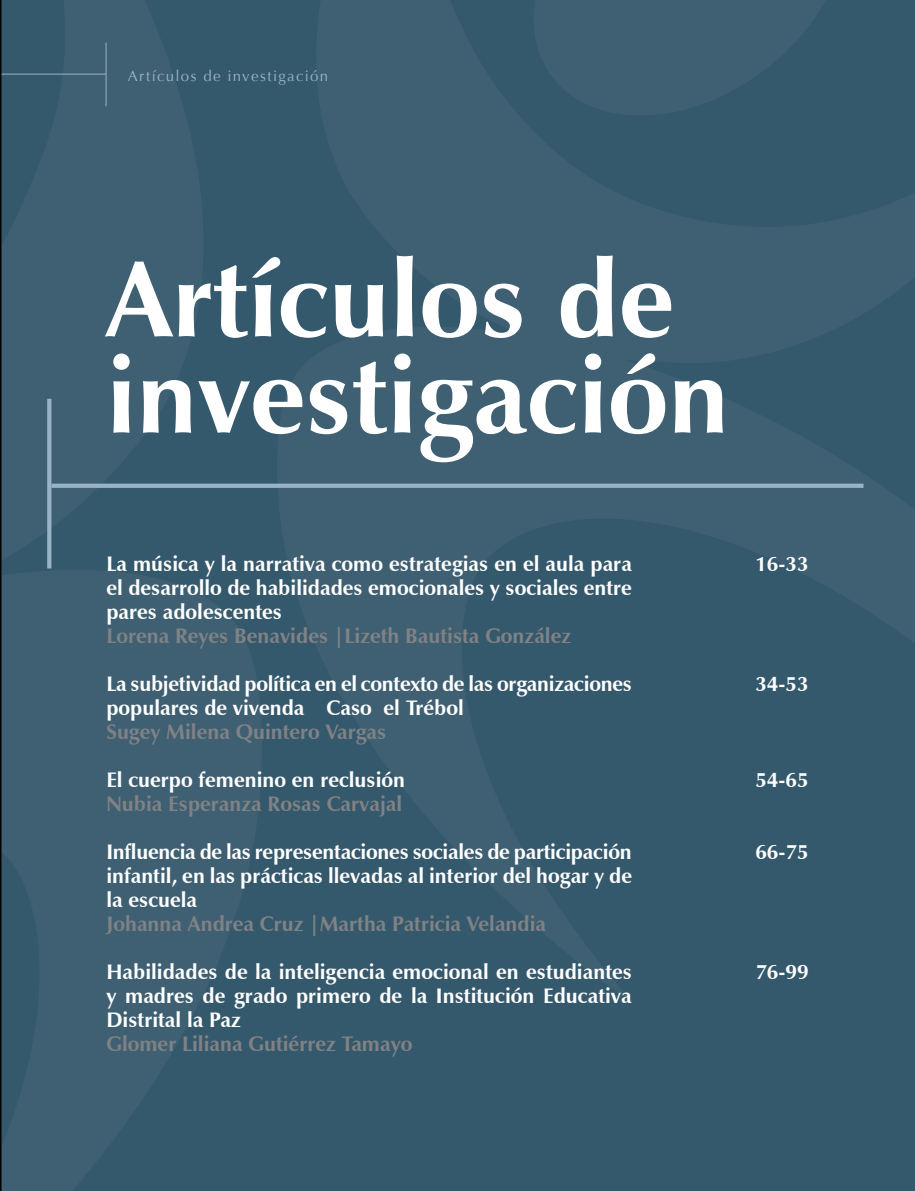
<style>
.page{position:relative;width:915px;height:1191px;background:#fff}
.page>*{position:absolute;margin:0;border:0;box-sizing:border-box;transform-origin:0 0}
.t1{font:700 108px/96.3px "Zapf Humanist 601 BT";color:#fff}
.t2{font:700 21px/24px "Zapf Humanist 601 BT";color:#fff;text-align:justify}
.t3{font:700 21px "Zapf Humanist 601 BT";color:#808285}
.t4{font:15px "Optima";letter-spacing:.085em;color:#98b3c6}
</style>
<div class="page">
<div style="left:0;top:0;width:914px;height:1191px;background:#35596c"></div>
<div style="left:51px;top:483px;width:812px;height:5px;background:#98b3c6"></div>
<svg style="left:47px;top:399px;width:4px;height:169px"></svg>
<hr style="left:0;top:74px;width:106px;height:1px;background:#98b3c6">
<hr style="left:106px;top:43px;width:1px;height:63px;background:#98b3c6">
<hr style="left:0;top:0;width:2px;height:1191px;background:#000">
<p class="t4" style="left:128px;top:67px;width:202px">Artículos de investigación</p>
<h1 class="t1" style="left:106px;top:251px;width:624px">Artículos de investigación</h1>
<p class="t2" style="left:106px;top:552px;width:527px">La música y la narrativa como estrategias en el aula para el desarrollo de habilidades emocionales y sociales entre pares adolescentes</p>
<p class="t3" style="left:106px;top:623px;width:466px">Lorena Reyes Benavides |Lizeth Bautista González</p>
<p class="t2" style="left:106px;top:672px;width:527px">La subjetividad política en el contexto de las organizaciones populares de vivenda Caso el Trébol</p>
<p class="t3" style="left:106px;top:719px;width:281px">Sugey Milena Quintero Vargas</p>
<p class="t2" style="left:106px;top:768px;width:300px">El cuerpo femenino en reclusión</p>
<p class="t3" style="left:106px;top:791px;width:297px">Nubia Esperanza Rosas Carvajal</p>
<p class="t2" style="left:106px;top:840px;width:527px">Influencia de las representaciones sociales de participación infantil, en las prácticas llevadas al interior del hogar y de la escuela</p>
<p class="t3" style="left:106px;top:911px;width:441px">Johanna Andrea Cruz |Martha Patricia Velandia</p>
<p class="t2" style="left:106px;top:960px;width:527px">Habilidades de la inteligencia emocional en estudiantes y madres de grado primero de la Institución Educativa Distrital la Paz</p>
<p class="t3" style="left:106px;top:1031px;width:307px">Glomer Liliana Gutiérrez Tamayo</p>
<p class="t2" style="left:755px;top:552px;width:55px">16-33</p>
<p class="t2" style="left:755px;top:672px;width:55px">34-53</p>
<p class="t2" style="left:755px;top:768px;width:55px">54-65</p>
<p class="t2" style="left:755px;top:840px;width:55px">66-75</p>
<p class="t2" style="left:755px;top:960px;width:55px">76-99</p>
</div>
